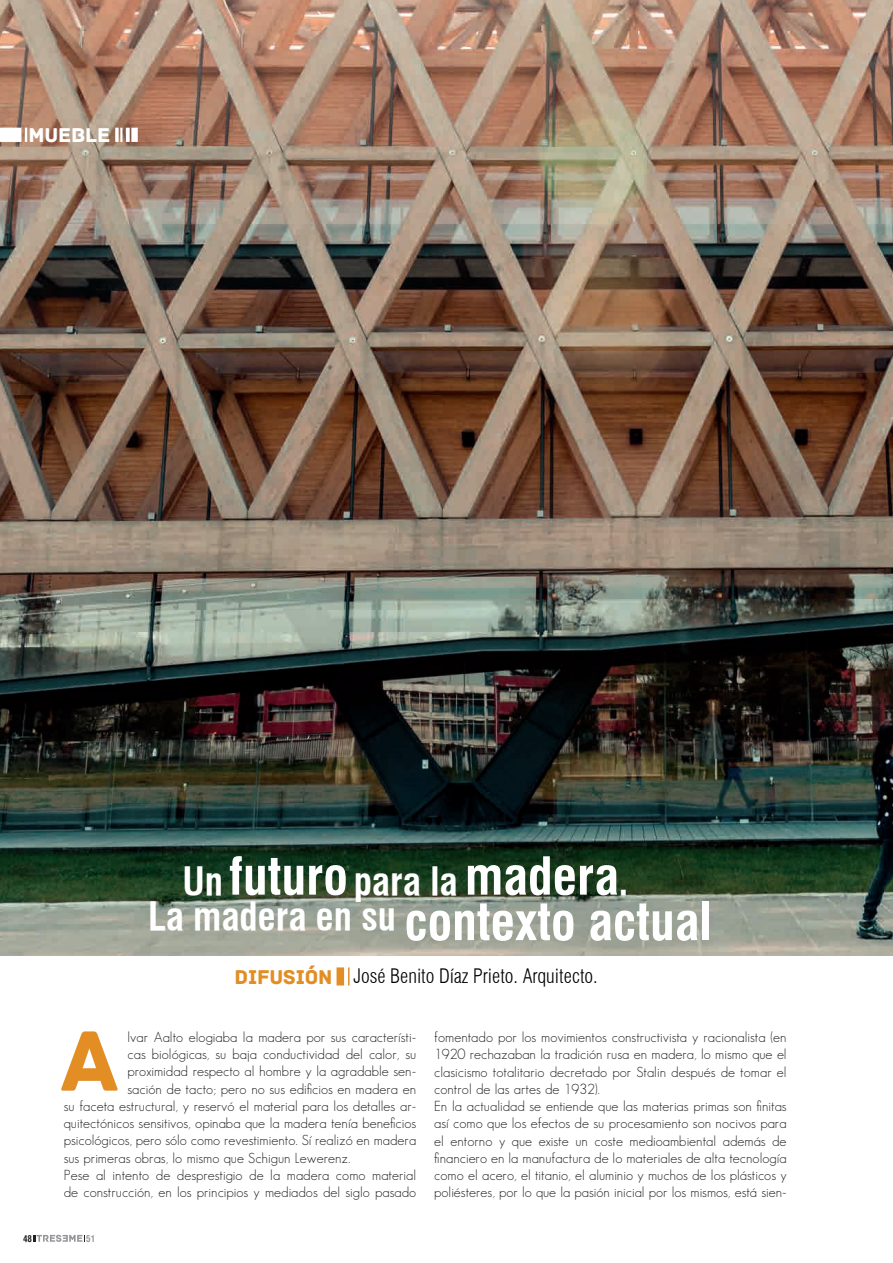
<style>
.page{position:relative;width:893px;height:1263px;background:#fff}
.page>*{position:absolute;margin:0;border:0;box-sizing:border-box;transform-origin:0 0}
.t1{font:51px "Swiss 721 Bold Condensed BT";color:#fff}
.t2{font:37.5px "Swiss 721 Bold Condensed BT";color:#fff}
.t3{font:21px "Archive";letter-spacing:-.01em;color:#fff}
.t4{font:300 condensed 19.5px "Swiss 721 BT";color:#000}
.t5{font:14.25px/17.2px "Sans Serif FLF";color:#231f20}
.t6{font:9px "Swiss 721 Bold Condensed BT";color:#231f20}
.t7{font:9px "Swiss 721 Bold Condensed BT";color:#939598}
.s1{font-size:37.5px}
.s2{font-family:"Archive";font-weight:400;font-stretch:normal;font-size:21px;color:#e28e25}
</style>
<div class="page">
<svg style="left:33px;top:1235px;width:52px;height:7px"></svg>
<img style="left:0;top:0;width:893px;height:955px">
<svg style="left:120px;top:128px;width:2px;height:14px"></svg>
<svg style="left:126px;top:128px;width:4px;height:14px"></svg>
<div style="left:131px;top:128px;width:7px;height:14px;background:#fff"></div>
<svg style="left:115px;top:128px;width:4px;height:14px"></svg>
<div style="left:0;top:128px;width:21px;height:14px;background:#fff"></div>
<svg style="left:25px;top:128px;width:2px;height:14px"></svg>
<div style="left:337px;top:967px;width:7px;height:18px;background:#e28e25"></div>
<svg style="left:348px;top:967px;width:2px;height:18px"></svg>
<h3 class="t3" style="left:28px;top:122px;width:83px">MUEBLE</h3>
<h1 class="t1" style="left:182px;top:845px;width:447px"><span class="s1">Un</span> futuro <span class="s1">para la</span> madera<span class="s1">.</span></h1>
<h2 class="t2" style="left:148px;top:894px;width:249px">La madera en su</h2>
<h1 class="t1" style="left:404px;top:891px;width:309px">contexto actual</h1>
<h3 class="t4" style="left:235px;top:964px;width:365px"><span class="s2">DIFUSIÓN</span> José Benito Díaz Prieto. Arquitecto.</h3>
<p class="t5" style="left:128px;top:1028px;width:290px">lvar Aalto elogiaba la madera por sus característi-</p>
<p class="t5" style="left:128px;top:1045px;width:290px">cas biológicas, su baja conductividad del calor, su</p>
<p class="t5" style="left:128px;top:1063px;width:290px">proximidad respecto al hombre y la agradable sen-</p>
<p class="t5" style="left:128px;top:1080px;width:290px">sación de tacto; pero no sus edificios en madera en</p>
<p class="t5" style="left:64px;top:1097px;width:354px">su faceta estructural, y reservó el material para los detalles ar-</p>
<p class="t5" style="left:64px;top:1114px;width:354px">quitectónicos sensitivos, opinaba que la madera tenía beneficios</p>
<p class="t5" style="left:64px;top:1132px;width:354px">psicológicos, pero sólo como revestimiento. Sí realizó en madera</p>
<p class="t5" style="left:64px;top:1149px;width:288px">sus primeras obras, lo mismo que Schigun Lewerenz.</p>
<p class="t5" style="left:64px;top:1166px;width:354px">Pese al intento de desprestigio de la madera como material</p>
<p class="t5" style="left:64px;top:1183px;width:354px">de construcción, en los principios y mediados del siglo pasado</p>
<p class="t6" style="left:23px;top:1233px;width:11px">48</p>
<p class="t7" style="left:86px;top:1233px;width:10px">51</p>
<p class="t5" style="left:434px;top:1028px;width:354px">fomentado por los movimientos constructivista y racionalista (en 1920 rechazaban la tradición rusa en madera, lo mismo que el clasicismo totalitario decretado por Stalin después de tomar el control de las artes de 1932).<br>En la actualidad se entiende que las materias primas son finitas así como que los efectos de su procesamiento son nocivos para el entorno y que existe un coste medioambiental además de financiero en la manufactura de lo materiales de alta tecnología como el acero, el titanio, el aluminio y muchos de los plásticos y poliésteres, por lo que la pasión inicial por los mismos, está sien-</p>
</div>
